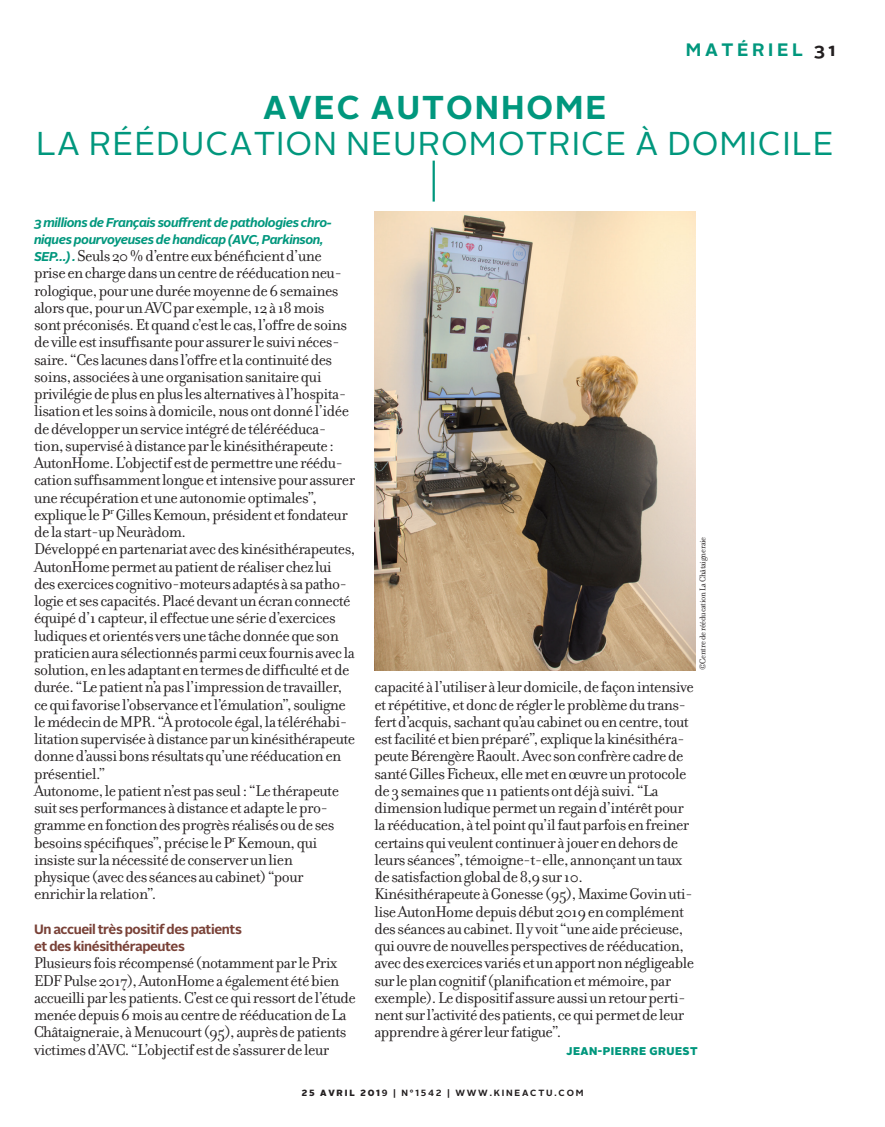
<style>
.page{position:relative;width:885px;height:1127px;background:#fff}
.page>*{position:absolute;margin:0;border:0;box-sizing:border-box;transform-origin:0 0}
.sommaire_texte{font:33px "Alright Sans";letter-spacing:.03em;color:#00977d}
.sommaire_texte-2{font:700 33px "Alright Sans";letter-spacing:.06em;color:#00977d}
.t1{font:700 18px "Alright Sans";letter-spacing:.2em;color:#00977d}
.texte_courant{font:16.8px/17.2px "Filosofia OT";letter-spacing:-.03em;color:#231f20}
.inter{font:700 13.5px "Alright Sans";letter-spacing:-.03em;color:#794137}
.texte_courant-2{font:italic 700 12.75px/17.2px "Alright Sans";letter-spacing:-.03em;color:#00977d}
.texte_courant-3{font:900 11.25px "Alright Sans";letter-spacing:.04em;color:#00977d}
.t2{font:700 9px "Alright Sans";letter-spacing:.2em;color:#231f20}
.credit_photo{font:9px "Filosofia OT";letter-spacing:-.03em;color:#231f20}
.s1{color:#231f20}
.s2{font-family:"Alright Sans";font-weight:700;font-style:italic;font-size:12.75px;color:#00977d}
.s3{font-weight:900}
</style>
<div class="page">
<hr style="left:432px;top:161px;width:3px;height:41px;background:#00977d">
<img style="left:374px;top:211px;width:321px;height:459px">
<p class="t1" style="left:685px;top:37px;width:151px">MATÉRIEL <span class="s1">31</span></p>
<p class="sommaire_texte-2" style="left:263px;top:84px;width:345px">AVEC AUTONHOME</p>
<p class="sommaire_texte" style="left:36px;top:121px;width:799px">LA RÉÉDUCATION NEUROMOTRICE À DOMICILE</p>
<p class="texte_courant-2" style="left:34px;top:213px;width:299px">3 millions de Français souffrent de pathologies chro&shy;niques pourvoyeuses de handicap (AVC, Parkinson,</p>
<p class="texte_courant" style="left:34px;top:247px;width:289px"><span class="s2">SEP…) .</span> Seuls 20 % d’entre eux bénéficient d’une</p>
<p class="texte_courant" style="left:34px;top:265px;width:322px">prise en charge dans un centre de rééducation neu&shy;rologique, pour une durée moyenne de 6 semaines alors que, pour un AVC par exemple, 12 à 18 mois sont préconisés. Et quand c’est le cas, l’offre de soins de ville est insuffisante pour assurer le suivi néces&shy;saire. “Ces lacunes dans l’offre et la continuité des soins, associées à une organisation sanitaire qui privilégie de plus en plus les alternatives à l’hospita&shy;lisation et les soins à domicile, nous ont donné l’idée de développer un service intégré de télérééduca&shy;tion, supervisé à distance par le kinésithérapeute :<br>AutonHome. L’objectif est de permettre une réédu&shy;cation suffisamment longue et intensive pour assurer une récupération et une autonomie optimales”, explique le P<sup>r</sup> Gilles Kemoun, président et fondateur de la start-up Neuràdom.</p>
<p class="texte_courant" style="left:34px;top:541px;width:323px">Développé en partenariat avec des kinésithérapeutes, AutonHome permet au patient de réaliser chez lui des exercices cognitivo-moteurs adaptés à sa patho&shy;logie et ses capacités. Placé devant un écran connecté équipé d’1 capteur, il effectue une série d’exercices ludiques et orientés vers une tâche donnée que son praticien aura sélectionnés parmi ceux fournis avec la solution, en les adaptant en termes de difficulté et de durée. “Le patient n’a pas l’impression de travailler, ce qui favorise l’observance et l’émulation”, souligne le médecin de MPR. “À protocole égal, la téléréhabi&shy;litation supervisée à distance par un kinésithérapeute donne d’aussi bons résultats qu’une rééducation en présentiel.”</p>
<p class="texte_courant" style="left:34px;top:782px;width:306px">Autonome, le patient n’est pas seul : “Le thérapeute suit ses performances à distance et adapte le pro&shy;gramme en fonction des progrès réalisés ou de ses besoins spécifiques”, précise le P<sup>r</sup> Kemoun, qui insiste sur la nécessité de conserver un lien</p>
<p class="texte_courant" style="left:34px;top:868px;width:271px">physique (avec des séances au cabinet) “pour</p>
<p class="texte_courant" style="left:34px;top:886px;width:124px">enrichir la relation”.</p>
<p class="inter" style="left:34px;top:920px;width:209px">Un accueil très positif des patients</p>
<p class="inter" style="left:34px;top:937px;width:152px">et des kinésithérapeutes</p>
<p class="texte_courant" style="left:34px;top:955px;width:323px">Plusieurs fois récompensé (notamment par le Prix EDF Pulse 2017), AutonHome a également été bien accueilli par les patients. C’est ce qui ressort de l’étude menée depuis 6 mois au centre de rééducation de La Châtaigneraie, à Menucourt (95), auprès de patients victimes d’AVC. “L’objectif est de s’assurer de leur</p>
<p class="credit_photo" style="left:697px;top:670px;width:135px;rotate:-90deg">©Centre de rééducation La Châtaigneraie</p>
<p class="texte_courant" style="left:374px;top:679px;width:321px">capacité à l’utiliser à leur domicile, de façon intensive et répétitive, et donc de régler le problème du trans&shy;fert d’acquis, sachant qu’au cabinet ou en centre, tout est facilité et bien préparé”, explique la kinésithéra&shy;peute Bérengère Raoult. Avec son confrère cadre de santé Gilles Ficheux, elle met en œuvre un protocole de 3 semaines que 11 patients ont déjà suivi. “La dimension ludique permet un regain d’intérêt pour la rééducation, à tel point qu’il faut parfois en freiner certains qui veulent continuer à jouer en dehors de leurs séances”, témoigne-t-elle, annonçant un taux de satisfaction global de 8,9 sur 10.</p>
<p class="texte_courant" style="left:374px;top:886px;width:321px">Kinésithérapeute à Gonesse (95), Maxime Govin uti&shy;lise AutonHome depuis début 2019 en complément des séances au cabinet. Il y voit “une aide précieuse, qui ouvre de nouvelles perspectives de rééducation, avec des exercices variés et un apport non négligeable sur le plan cognitif (planification et mémoire, par exemple). Le dispositif assure aussi un retour perti&shy;nent sur l’activité des patients, ce qui permet de leur apprendre à gérer leur fatigue”.</p>
<p class="texte_courant-3" style="left:566px;top:1043px;width:133px">JEAN-PIERRE GRUEST</p>
<p class="t2" style="left:301px;top:1086px;width:283px"><span class="s3">25 AVRIL 201</span>9 | N°1542 | WWW.KINEACTU.COM</p>
</div>
